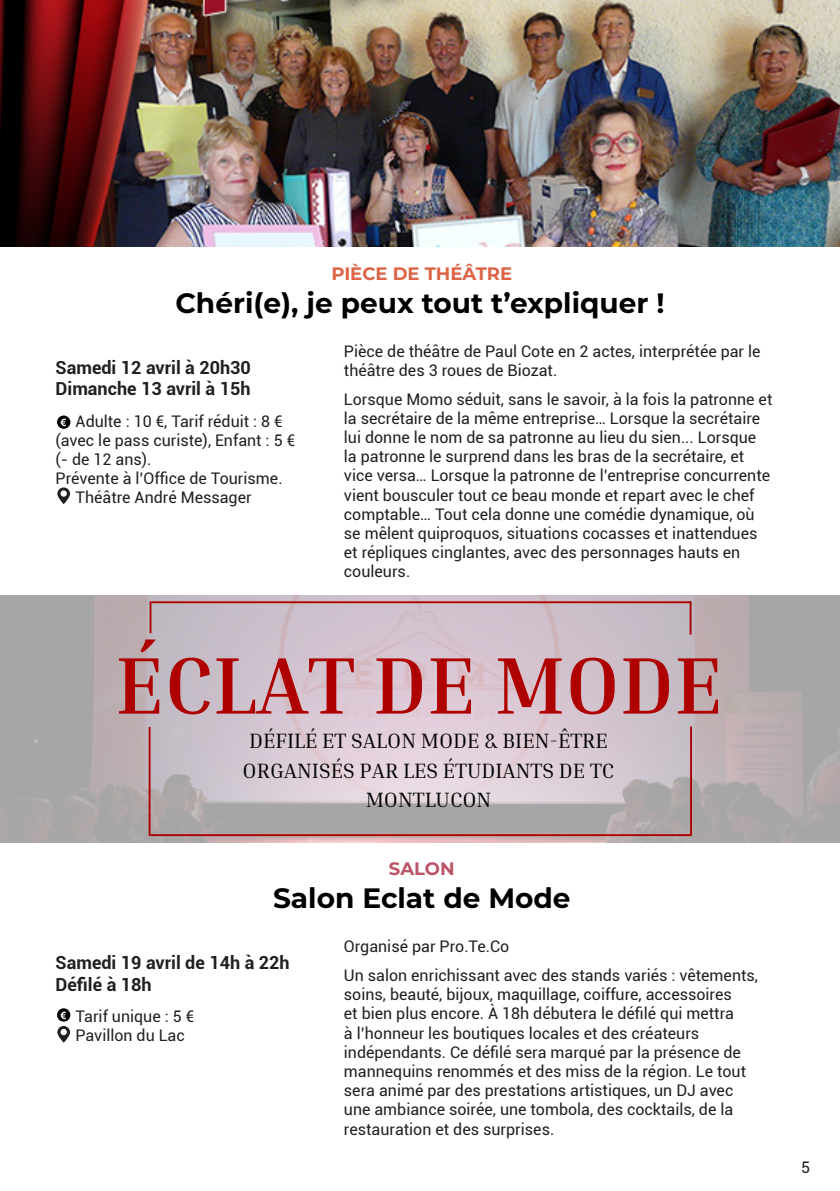
<style>
.page{position:relative;width:840px;height:1191px;background:#fff}
.page>*{position:absolute;margin:0;border:0;box-sizing:border-box;transform-origin:0 0}
.t1{font:700 81.2px "Inria Serif";color:#af0000}
.t2{font:700 28px "Montserrat";color:#000001}
.t3{font:21.2px/29.4px "Inria Serif";color:#000;text-align:center}
.t4{font:700 18px "Roboto";color:#231f20}
.t5{font:700 18px "Montserrat";color:#dd6345}
.t6{font:700 18px "Montserrat";color:#bc5467}
.t7{font:16px/19.2px "Roboto";color:#231f20}
.t8{font:700 10px "Arial";color:#fff}
</style>
<div class="page">
<div style="left:57px;top:415px;width:13px;height:14px;background:#000001;border-radius:50%"></div>
<svg style="left:57px;top:487px;width:13px;height:17px"></svg>
<img style="left:0;top:0;width:839px;height:247px">
<div style="left:57px;top:1008px;width:13px;height:13px;background:#000001;border-radius:50%"></div>
<svg style="left:57px;top:1026px;width:13px;height:16px"></svg>
<img style="left:0;top:595px;width:839px;height:247px">
<hr style="left:151px;top:601px;width:539px;height:2px;background:#af0000">
<hr style="left:150px;top:834px;width:541px;height:2px;background:#af0000">
<hr style="left:689px;top:601px;width:2px;height:33px;background:#af0000">
<hr style="left:149px;top:601px;width:2px;height:32px;background:#af0000">
<hr style="left:689px;top:726px;width:2px;height:109px;background:#af0000">
<hr style="left:148px;top:727px;width:2px;height:109px;background:#af0000">
<p class="t5" style="left:331px;top:260px;width:182px">PIÈCE DE THÉÂTRE</p>
<p class="t2" style="left:175px;top:282px;width:490px">Chéri(e), je peux tout t’expliquer !</p>
<p class="t4" style="left:56px;top:355px;width:197px">Samedi 12 avril à 20h30</p>
<p class="t4" style="left:56px;top:376px;width:196px">Dimanche 13 avril à 15h</p>
<p class="t7" style="left:56px;top:411px;width:241px;text-indent:20px">Adulte : 10 €, Tarif réduit : 8 € (avec le pass curiste), Enfant : 5 € (- de 12 ans).</p>
<p class="t7" style="left:56px;top:468px;width:228px">Prévente à l’Office de Tourisme.</p>
<p class="t7" style="left:75px;top:487px;width:177px">Théâtre André Messager</p>
<p class="t8" style="left:61px;top:415px;width:7px">€</p>
<p class="t7" style="left:344px;top:341px;width:418px">Pièce de théâtre de Paul Cote en 2 actes, interprétée par le théâtre des 3 roues de Biozat.</p>
<p class="t7" style="left:344px;top:389px;width:430px">Lorsque Momo séduit, sans le savoir, à la fois la patronne et la secrétaire de la même entreprise… Lorsque la secrétaire lui donne le nom de sa patronne au lieu du sien... Lorsque la patronne le surprend dans les bras de la secrétaire, et vice versa… Lorsque la patronne de l’entreprise concurrente vient bousculer tout ce beau monde et repart avec le chef comptable… Tout cela donne une comédie dynamique, où se mêlent quiproquos, situations cocasses et inattendues et répliques cinglantes, avec des personnages hauts en couleurs.</p>
<p class="t1" style="left:115px;top:634px;width:609px">ÉCLAT DE MODE</p>
<p class="t3" style="left:242px;top:726px;width:373px">DÉFILÉ ET SALON MODE &amp; BIEN-ÊTRE<br>ORGANISÉS PAR LES ÉTUDIANTS DE TC<br>MONTLUCON</p>
<p class="t6" style="left:389px;top:855px;width:67px">SALON</p>
<p class="t2" style="left:273px;top:878px;width:299px">Salon Eclat de Mode</p>
<p class="t4" style="left:56px;top:950px;width:235px">Samedi 19 avril de 14h à 22h</p>
<p class="t4" style="left:56px;top:971px;width:97px">Défilé à 18h</p>
<p class="t7" style="left:75px;top:1006px;width:120px">Tarif unique : 5 €</p>
<p class="t7" style="left:75px;top:1025px;width:111px">Pavillon du Lac</p>
<p class="t8" style="left:61px;top:1008px;width:7px">€</p>
<p class="t7" style="left:344px;top:936px;width:167px">Organisé par Pro.Te.Co</p>
<p class="t7" style="left:344px;top:965px;width:415px">Un salon enrichissant avec des stands variés : vêtements, soins, beauté, bijoux, maquillage, coiffure, accessoires<br>et bien plus encore. À 18h débutera le défilé qui mettra<br>à l’honneur les boutiques locales et des créateurs indépendants. Ce défilé sera marqué par la présence de mannequins renommés et des miss de la région. Le tout sera animé par des prestations artistiques, un DJ avec une ambiance soirée, une tombola, des cocktails, de la restauration et des surprises.</p>
<p class="t7" style="left:800px;top:1157px;width:11px">5</p>
</div>
